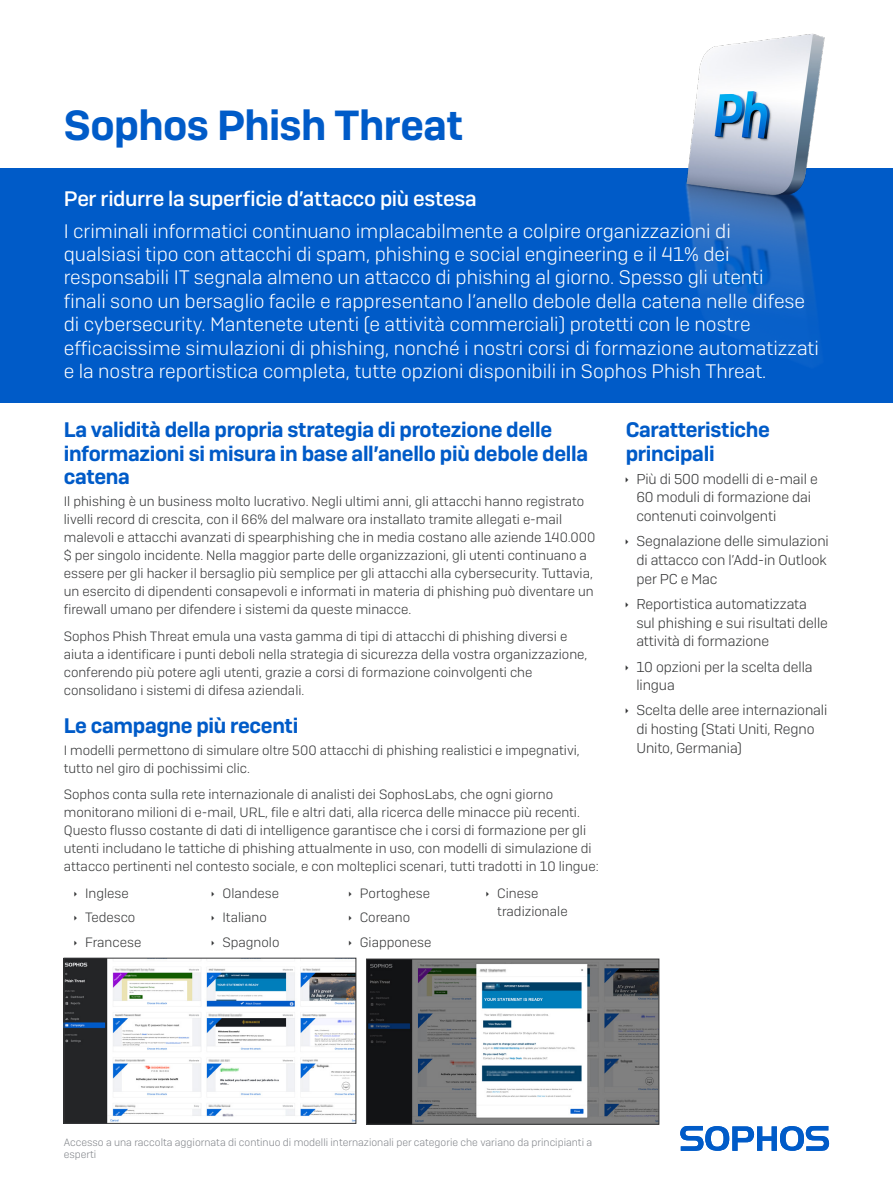
<style>
.page{position:relative;width:893px;height:1191px;background:#fff}
.page>*{position:absolute;margin:0;border:0;box-sizing:border-box;transform-origin:0 0}
.t1{font:600 42px "Sophos Sans";letter-spacing:-.015em;color:#005bc8}
.Subheading_1{font:600 21px/23.1px "Sophos Sans";letter-spacing:-.015em;color:#005bc8}
.Intro_subheading{font:500 21px "Sophos Sans";letter-spacing:-.015em;color:#fff}
.Intro_copy{font:300 19.5px/23.4px "Sophos Sans";color:#fff}
.t2{font:300 14.25px/18.8px "Sophos Sans";letter-spacing:-.005em;color:#363738}
.Body_Copy{font:300 13.5px/18px "Sophos Sans";color:#363738}
.Note{font:300 10.5px/12px "Sophos Sans";color:#83868b}
</style>
<div class="page">
<div style="left:0;top:168px;width:893px;height:235px;background:#005bc8"></div>
<img style="left:685px;top:33px;width:140px;height:285px">
<svg style="left:680px;top:1126px;width:149px;height:24px"></svg>
<img style="left:66px;top:960px;width:288px;height:161px">
<div style="left:64px;top:958px;width:292px;height:165px;border:1px solid #363738"></div>
<img style="left:368px;top:961px;width:289px;height:161px">
<div style="left:366px;top:959px;width:293px;height:165px;border:1px solid #363738"></div>
<p class="t1" style="left:64px;top:100px;width:401px">Sophos Phish Threat</p>
<p class="Intro_subheading" style="left:64px;top:186px;width:415px">Per ridurre la superficie d’attacco più estesa</p>
<p class="Intro_copy" style="left:64px;top:219px;width:757px">I criminali informatici continuano implacabilmente a colpire organizzazioni di<br>qualsiasi tipo con attacchi di spam, phishing e social engineering e il 41% dei responsabili IT segnala almeno un attacco di phishing al giorno. Spesso gli utenti<br>finali sono un bersaglio facile e rappresentano l’anello debole della catena nelle difese di cybersecurity. Mantenete utenti (e attività commerciali) protetti con le nostre efficacissime simulazioni di phishing, nonché i nostri corsi di formazione automatizzati e la nostra reportistica completa, tutte opzioni disponibili in Sophos Phish Threat.</p>
<p class="Subheading_1" style="left:64px;top:418px;width:526px">La validità della propria strategia di protezione delle informazioni si misura in base all’anello più debole della catena</p>
<p class="Body_Copy" style="left:64px;top:492px;width:533px">Il phishing è un business molto lucrativo. Negli ultimi anni, gli attacchi hanno registrato livelli record di crescita, con il 66% del malware ora installato tramite allegati e-mail malevoli e attacchi avanzati di spearphishing che in media costano alle aziende 140.000 $ per singolo incidente. Nella maggior parte delle organizzazioni, gli utenti continuano a essere per gli hacker il bersaglio più semplice per gli attacchi alla cybersecurity. Tuttavia, un esercito di dipendenti consapevoli e informati in materia di phishing può diventare un firewall umano per difendere i sistemi da queste minacce.</p>
<p class="Body_Copy" style="left:64px;top:626px;width:525px">Sophos Phish Threat emula una vasta gamma di tipi di attacchi di phishing diversi e aiuta a identificare i punti deboli nella strategia di sicurezza della vostra organizzazione, conferendo più potere agli utenti, grazie a corsi di formazione coinvolgenti che consolidano i sistemi di difesa aziendali.</p>
<p class="Subheading_1" style="left:64px;top:713px;width:236px">Le campagne più recenti</p>
<p class="Body_Copy" style="left:64px;top:741px;width:518px">I modelli permettono di simulare oltre 500 attacchi di phishing realistici e impegnativi, tutto nel giro di pochissimi clic.</p>
<p class="Body_Copy" style="left:64px;top:785px;width:536px">Sophos conta sulla rete internazionale di analisti dei SophosLabs, che ogni giorno monitorano milioni di e-mail, URL, file e altri dati, alla ricerca delle minacce più recenti.<br>Questo flusso costante di dati di intelligence garantisce che i corsi di formazione per gli utenti includano le tattiche di phishing attualmente in uso, con modelli di simulazione di attacco pertinenti nel contesto sociale, e con molteplici scenari, tutti tradotti in 10 lingue:</p>
<p class="Body_Copy" style="left:85px;top:884px;width:45px">Inglese</p>
<p class="Body_Copy" style="left:85px;top:908px;width:52px">Tedesco</p>
<p class="Body_Copy" style="left:85px;top:932px;width:58px">Francese</p>
<p class="Body_Copy" style="left:222px;top:884px;width:58px">Olandese</p>
<p class="Body_Copy" style="left:222px;top:908px;width:46px">Italiano</p>
<p class="Body_Copy" style="left:222px;top:932px;width:59px">Spagnolo</p>
<p class="Body_Copy" style="left:360px;top:884px;width:72px">Portoghese</p>
<p class="Body_Copy" style="left:360px;top:908px;width:52px">Coreano</p>
<p class="Body_Copy" style="left:360px;top:932px;width:73px">Giapponese</p>
<p class="Body_Copy" style="left:497px;top:884px;width:72px">Cinese tradizionale</p>
<p class="Subheading_1" style="left:626px;top:418px;width:146px">Caratteristiche principali</p>
<p class="t2" style="left:636px;top:469px;width:183px">Più di 500 modelli di e-mail e<br>60 moduli di formazione dai contenuti coinvolgenti</p>
<p class="t2" style="left:636px;top:531px;width:194px">Segnalazione delle simulazioni di attacco con l’Add-in Outlook per PC e Mac</p>
<p class="t2" style="left:636px;top:594px;width:193px">Reportistica automatizzata sul phishing e sui risultati delle attività di formazione</p>
<p class="t2" style="left:636px;top:657px;width:178px">10 opzioni per la scelta della lingua</p>
<p class="t2" style="left:636px;top:701px;width:193px">Scelta delle aree internazionali di hosting (Stati Uniti, Regno<br>Unito, Germania)</p>
<p class="Note" style="left:64px;top:1136px;width:530px">Accesso a una raccolta aggiornata di continuo di modelli internazionali per categorie che variano da principianti a esperti</p>
</div>
